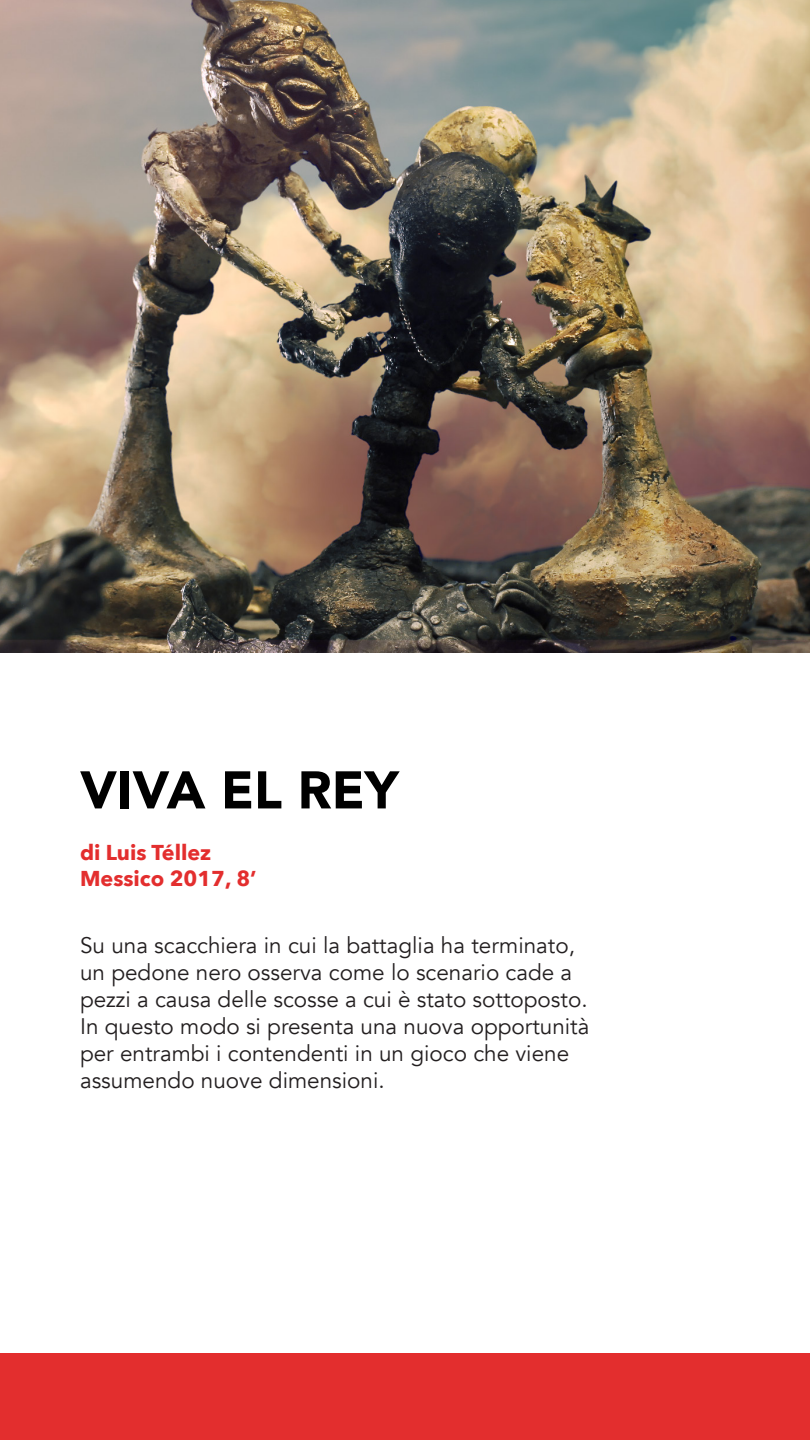
<style>
.page{position:relative;width:810px;height:1440px;background:#fff}
.page>*{position:absolute;margin:0;border:0;box-sizing:border-box;transform-origin:0 0}
.t1{font:900 52.43px "Avenir";color:#000}
.t2{font:22.5px/27px "Avenir";color:#231f20}
.t3{font:700 21.45px "Avenir Next";color:#e32e2e}
</style>
<div class="page">
<img style="left:0;top:0;width:810px;height:652px">
<div style="left:0;top:1353px;width:810px;height:87px;background:#e32e2e"></div>
<p class="t1" style="left:80px;top:745px;width:320px">VIVA EL REY</p>
<p class="t3" style="left:80px;top:834px;width:133px">di Luis Téllez</p>
<p class="t3" style="left:80px;top:860px;width:178px">Messico 2017, 8’</p>
<p class="t2" style="left:80px;top:932px;width:511px">Su una scacchiera in cui la battaglia ha terminato, un pedone nero osserva come lo scenario cade a pezzi a causa delle scosse a cui è stato sottoposto.<br>In questo modo si presenta una nuova opportunità per entrambi i contendenti in un gioco che viene assumendo nuove dimensioni.</p>
</div>
